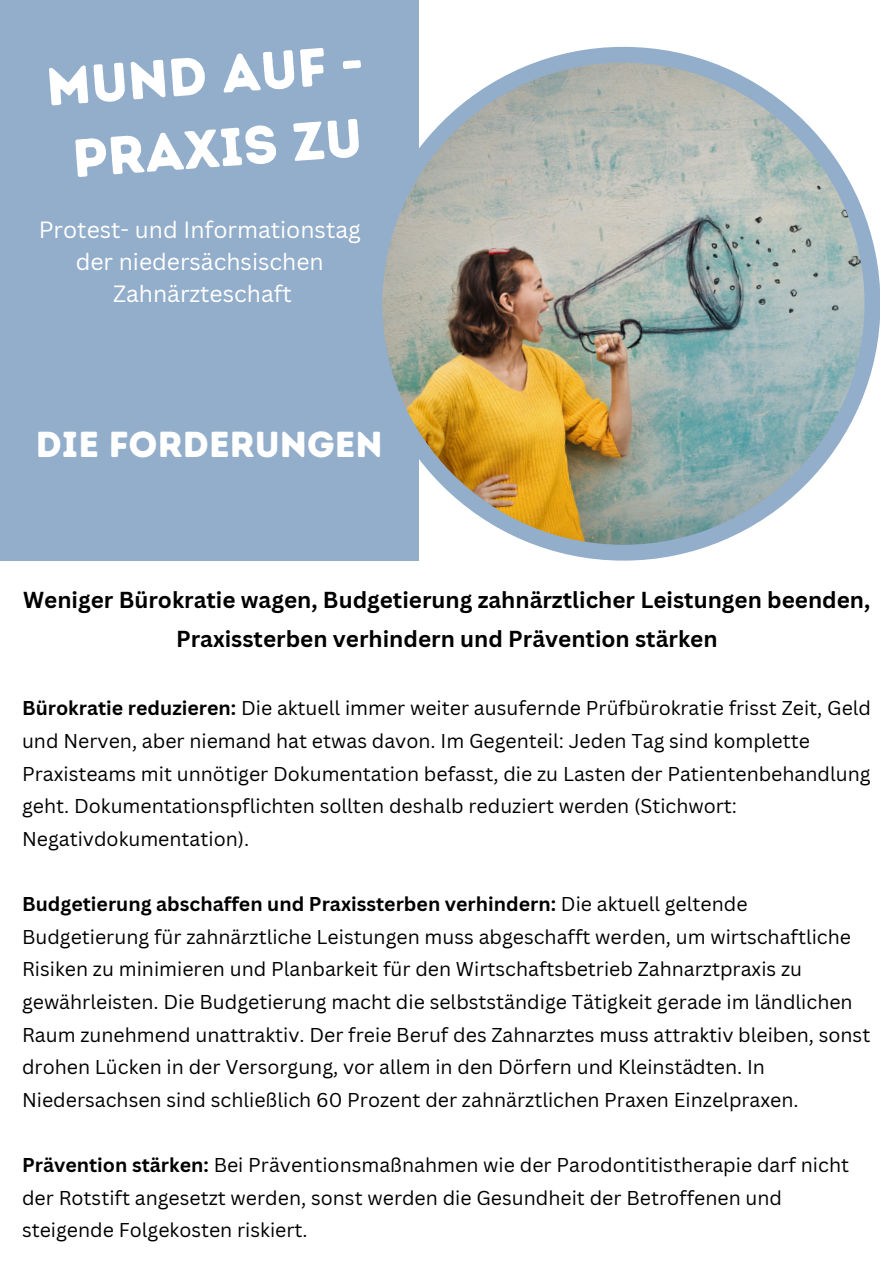
<style>
.page{position:relative;width:894px;height:1264px;background:#fff}
.page>*{position:absolute;margin:0;border:0;box-sizing:border-box;transform-origin:0 0}
.t1{font:53.55px/73.3px "Intro Rust Base";color:#fff;text-align:center}
.t2{font:36.15px "Intro Rust Base";color:#fff}
.t3{font:22.95px/31.8px "Canva Sans";color:#fff;text-align:center}
.t4{font:700 22.5px/38.2px "Canva Sans";color:#000;text-align:center}
.t5{font:19.5px/32.7px "Canva Sans";color:#000}
.s1{font-weight:700}
</style>
<div class="page">
<div style="left:0;top:0;width:418px;height:560px;background:#93aecb"></div>
<img style="left:382px;top:47px;width:497px;height:513px">
<p class="t1" style="left:44px;top:50px;width:319px;rotate:-4deg">MUND AUF -<br>PRAXIS ZU</p>
<p class="t3" style="left:39px;top:213px;width:323px">Protest- und Informationstag der niedersächsischen<br>Zahnärzteschaft</p>
<h4 class="t2" style="left:36px;top:423px;width:348px">DIE FORDERUNGEN</h4>
<h2 class="t4" style="left:23px;top:580px;width:848px">Weniger Bürokratie wagen, Budgetierung zahnärztlicher Leistungen beenden,<br>Praxissterben verhindern und Prävention stärken</h2>
<h3 class="t5" style="left:22px;top:691px;width:850px"><span class="s1">Bürokratie reduzieren:</span> Die aktuell immer weiter ausufernde Prüfbürokratie frisst Zeit, Geld und Nerven, aber niemand hat etwas davon. Im Gegenteil: Jeden Tag sind komplette Praxisteams mit unnötiger Dokumentation befasst, die zu Lasten der Patientenbehandlung geht. Dokumentationspflichten sollten deshalb reduziert werden (Stichwort:<br>Negativdokumentation).</h3>
<p class="t5" style="left:22px;top:887px;width:849px"><span class="s1">Budgetierung abschaffen und Praxissterben verhindern:</span> Die aktuell geltende Budgetierung für zahnärztliche Leistungen muss abgeschafft werden, um wirtschaftliche Risiken zu minimieren und Planbarkeit für den Wirtschaftsbetrieb Zahnarztpraxis zu gewährleisten. Die Budgetierung macht die selbstständige Tätigkeit gerade im ländlichen Raum zunehmend unattraktiv. Der freie Beruf des Zahnarztes muss attraktiv bleiben, sonst drohen Lücken in der Versorgung, vor allem in den Dörfern und Kleinstädten. In Niedersachsen sind schließlich 60 Prozent der zahnärztlichen Praxen Einzelpraxen.</p>
<p class="t5" style="left:22px;top:1148px;width:828px"><span class="s1">Prävention stärken:</span> Bei Präventionsmaßnahmen wie der Parodontitistherapie darf nicht der Rotstift angesetzt werden, sonst werden die Gesundheit der Betroffenen und steigende Folgekosten riskiert.</p>
</div>
